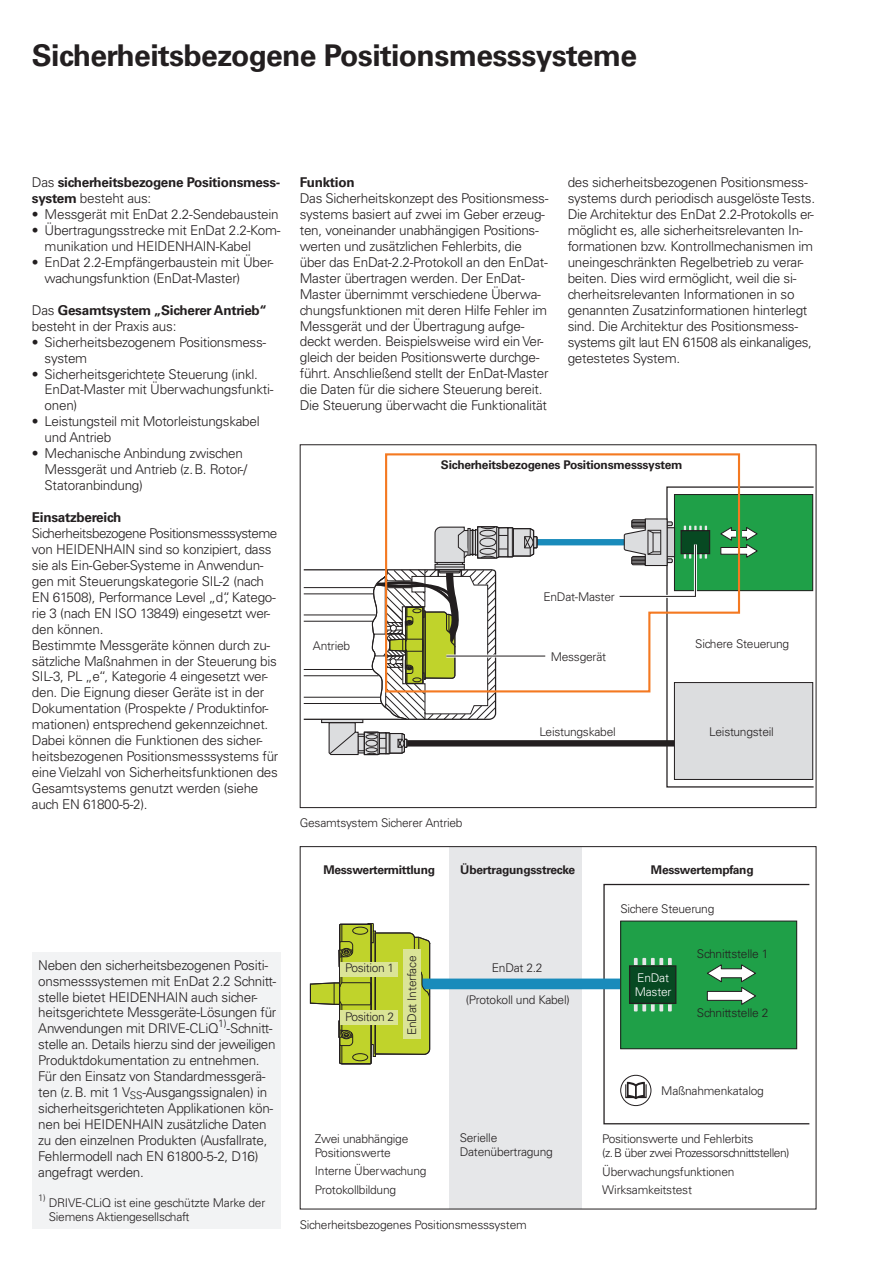
<style>
.page{position:relative;width:893px;height:1263px;background:#fff}
.page>*{position:absolute;margin:0;border:0;box-sizing:border-box;transform-origin:0 0}
.t1{font:700 30px "Univers";letter-spacing:-.02em;color:#231f20}
.t2{font:300 13.5px/15.9px "Univers";letter-spacing:-.02em;color:#231f20}
.t3{font:700 13.5px/15.9px "Univers";letter-spacing:-.02em;color:#231f20}
.t4{font:300 12px/14.1px "Univers";letter-spacing:-.02em;color:#231f20}
.t5{font:700 12px "Univers";letter-spacing:-.02em;color:#231f20}
.t6{font:300 12px/14.1px "Univers";letter-spacing:-.04em;color:#231f20}
.t7{font:300 12px/14.1px "Univers";letter-spacing:-.02em;color:#fff}
.t8{font:300 10.5px "Univers";color:#231f20}
.t9{font:300 9.3px "Univers";color:#231f20}
.s1{font-weight:300}
</style>
<div class="page">
<div style="left:674px;top:494px;width:139px;height:97px;background:#1fa048"></div>
<div style="left:674px;top:494px;width:139px;height:97px;border:1px solid #231f20"></div>
<div style="left:674px;top:682px;width:139px;height:97px;background:#dcdddf"></div>
<div style="left:674px;top:682px;width:139px;height:98px;border:1px solid #231f20"></div>
<div style="left:407px;top:740px;width:267px;height:6px;background:#231f20"></div>
<svg style="left:741px;top:527px;width:17px;height:31px"></svg>
<svg style="left:303px;top:569px;width:235px;height:187px"></svg>
<svg style="left:384px;top:453px;width:357px;height:240px"></svg>
<svg style="left:617px;top:518px;width:90px;height:81px"></svg>
<hr style="left:446px;top:654px;width:99px;height:3px;background:#fff">
<hr style="left:446px;top:656px;width:99px;height:1px;background:#231f20">
<div style="left:449px;top:847px;width:133px;height:362px;background:#e6e7e9"></div>
<div style="left:620px;top:1075px;width:31px;height:31px;border:1px solid #231f20;border-radius:50%"></div>
<svg style="left:625px;top:1082px;width:22px;height:17px"></svg>
<div style="left:603px;top:884px;width:206px;height:240px;border:1px solid #231f20"></div>
<div style="left:422px;top:978px;width:199px;height:11px;background:#198bbb"></div>
<div style="left:621px;top:921px;width:176px;height:128px;background:#1fa048"></div>
<div style="left:620px;top:921px;width:177px;height:128px;border:1px solid #231f20"></div>
<svg style="left:706px;top:964px;width:50px;height:41px"></svg>
<div style="left:630px;top:966px;width:46px;height:37px;background:#074922"></div>
<div style="left:629px;top:965px;width:47px;height:39px;border:1px solid #231f20"></div>
<svg style="left:634px;top:1004px;width:38px;height:7px"></svg>
<svg style="left:634px;top:958px;width:38px;height:7px"></svg>
<svg style="left:309px;top:923px;width:122px;height:142px"></svg>
<div style="left:403px;top:949px;width:17px;height:90px;background:#dbe497"></div>
<div style="left:341px;top:962px;width:57px;height:14px;background:#dbe497"></div>
<div style="left:341px;top:1010px;width:57px;height:15px;background:#dbe497"></div>
<div style="left:32px;top:952px;width:249px;height:277px;background:#f2f3f4"></div>
<h1 class="t1" style="left:32px;top:38px;width:607px">Sicherheitsbezogene Positionsmesssysteme</h1>
<p class="t3" style="left:32px;top:174px;width:250px"><span class="s1">Das</span> sicherheitsbezogene Positionsmess&shy;system <span class="s1">besteht aus:</span></p>
<p class="t2" style="left:32px;top:206px;width:248px">• Messgerät mit EnDat 2.2-Sendebaustein</p>
<p class="t2" style="left:45px;top:222px;width:237px;text-indent:-13px">• Übertragungsstrecke mit EnDat 2.2-Kom&shy;munikation und HEIDENHAIN-Kabel</p>
<p class="t2" style="left:45px;top:254px;width:230px;text-indent:-13px">• EnDat 2.2-Empfängerbaustein mit Über&shy;wachungsfunktion (EnDat-Master)</p>
<p class="t3" style="left:32px;top:302px;width:237px"><span class="s1">Das</span> Gesamtsystem „Sicherer Antrieb“ <span class="s1">besteht in der Praxis aus:</span></p>
<p class="t2" style="left:45px;top:334px;width:223px;text-indent:-13px">• Sicherheitsbezogenem Positionsmess&shy;system</p>
<p class="t2" style="left:45px;top:366px;width:230px;text-indent:-13px">• Sicherheitsgerichtete Steuerung (inkl.<br>EnDat-Master mit Überwachungsfunkti&shy;onen)</p>
<p class="t2" style="left:45px;top:414px;width:217px;text-indent:-13px">• Leistungsteil mit Motorleistungskabel und Antrieb</p>
<p class="t2" style="left:45px;top:445px;width:204px;text-indent:-13px">• Mechanische Anbindung zwischen<br>Messgerät und Antrieb (z.B. Rotor-/<br>Statoranbindung)</p>
<p class="t3" style="left:32px;top:509px;width:91px">Einsatzbereich</p>
<p class="t2" style="left:32px;top:525px;width:248px">Sicherheitsbezogene Positionsmesssysteme von HEIDENHAIN sind so konzipiert, dass sie als Ein-Geber-Systeme in Anwendun&shy;gen mit Steuerungskategorie SIL-2 (nach EN 61508), Performance Level „d“, Katego&shy;rie 3 (nach EN ISO 13849) eingesetzt wer&shy;den können.<br>Bestimmte Messgeräte können durch zu&shy;sätzliche Maßnahmen in der Steuerung bis SIL-3, PL „e“, Kategorie 4 eingesetzt wer&shy;den. Die Eignung dieser Geräte ist in der Dokumentation (Prospekte / Produktinfor&shy;mationen) entsprechend gekennzeichnet.<br>Dabei können die Funktionen des sicher&shy;heitsbezogenen Positionsmesssystems für eine Vielzahl von Sicherheitsfunktionen des Gesamtsystems genutzt werden (siehe auch EN 61800-5-2).</p>
<p class="t2" style="left:38px;top:957px;width:240px">Neben den sicherheitsbezogenen Positi&shy;onsmesssystemen mit EnDat 2.2 Schnitt&shy;stelle bietet HEIDENHAIN auch sicher&shy;heitsgerichtete Messgeräte-Lösungen für Anwendungen mit DRIVE-CLiQ</p>
<p class="t8" style="left:218px;top:1017px;width:10px">1)</p>
<p class="t2" style="left:38px;top:1021px;width:239px;text-indent:188px">-Schnitt&shy;stelle an. Details hierzu sind der jeweiligen Produktdokumentation zu entnehmen.<br>Für den Einsatz von Standardmessgerä&shy;ten (z.B. mit 1 V<sub>SS</sub>-Ausgangssignalen) in sicherheitsgerichteten Applikationen kön&shy;nen bei HEIDENHAIN zusätzliche Daten zu den einzelnen Produkten (Ausfallrate, Fehlermodell nach EN 61800-5-2, D16) angefragt werden.</p>
<p class="t9" style="left:38px;top:1192px;width:9px">1)</p>
<p class="t4" style="left:49px;top:1196px;width:218px">DRIVE-CLiQ ist eine geschützte Marke der<br>Siemens Aktiengesellschaft</p>
<p class="t3" style="left:300px;top:174px;width:56px">Funktion</p>
<p class="t2" style="left:300px;top:190px;width:250px">Das Sicherheitskonzept des Positionsmess&shy;systems basiert auf zwei im Geber erzeug&shy;ten, voneinander unabhängigen Positions&shy;werten und zusätzlichen Fehlerbits, die über das EnDat-2.2-Protokoll an den EnDat-Master übertragen werden. Der EnDat-Master übernimmt verschiedene Überwa&shy;chungsfunktionen mit deren Hilfe Fehler im Messgerät und der Übertragung aufge&shy;deckt werden. Beispielsweise wird ein Ver&shy;gleich der beiden Positionswerte durchge&shy;führt. Anschließend stellt der EnDat-Master die Daten für die sichere Steuerung bereit.<br>Die Steuerung überwacht die Funktionalität</p>
<p class="t2" style="left:568px;top:174px;width:249px">des sicherheitsbezogenen Positionsmess&shy;systems durch periodisch ausgelöste Tests.<br>Die Architektur des EnDat 2.2-Protokolls er&shy;möglicht es, alle sicherheitsrelevanten In&shy;formationen bzw. Kontrollmechanismen im uneingeschränkten Regelbetrieb zu verar&shy;beiten. Dies wird ermöglicht, weil die si&shy;cherheitsrelevanten Informationen in so genannten Zusatzinformationen hinterlegt sind. Die Architektur des Positionsmess&shy;systems gilt laut EN 61508 als einkanaliges, getestetes System.</p>
<p class="t5" style="left:441px;top:458px;width:243px">Sicherheitsbezogenes Positionsmesssystem</p>
<p class="t4" style="left:313px;top:639px;width:39px">Antrieb</p>
<p class="t4" style="left:300px;top:816px;width:164px">Gesamtsystem Sicherer Antrieb</p>
<p class="t4" style="left:543px;top:590px;width:73px">EnDat-Master</p>
<p class="t4" style="left:551px;top:649px;width:57px">Messgerät</p>
<p class="t4" style="left:695px;top:636px;width:95px">Sichere Steuerung</p>
<p class="t4" style="left:539px;top:725px;width:78px">Leistungskabel</p>
<p class="t4" style="left:709px;top:725px;width:66px">Leistungsteil</p>
<p class="t5" style="left:323px;top:862px;width:113px">Messwertermittlung</p>
<p class="t5" style="left:460px;top:862px;width:116px">Übertragungsstrecke</p>
<p class="t4" style="left:345px;top:961px;width:50px">Position 1</p>
<p class="t4" style="left:345px;top:1010px;width:50px">Position 2</p>
<p class="t4" style="left:405px;top:1035px;width:81px;rotate:-90deg">EnDat Interface</p>
<p class="t4" style="left:492px;top:960px;width:52px">EnDat 2.2</p>
<p class="t4" style="left:466px;top:993px;width:106px">(Protokoll und Kabel)</p>
<p class="t4" style="left:315px;top:1131px;width:95px">Zwei unabhängige<br>Positionswerte</p>
<p class="t4" style="left:315px;top:1162px;width:113px;line-height:18.5px">Interne Überwachung<br>Protokollbildung</p>
<p class="t4" style="left:460px;top:1131px;width:95px">Serielle<br>Datenübertragung</p>
<p class="t4" style="left:300px;top:1218px;width:228px">Sicherheitsbezogenes Positionsmesssystem</p>
<p class="t5" style="left:651px;top:862px;width:104px">Messwertempfang</p>
<p class="t4" style="left:620px;top:902px;width:95px">Sichere Steuerung</p>
<p class="t7" style="left:635px;top:971px;width:38px">EnDat<br>Master</p>
<p class="t4" style="left:697px;top:946px;width:73px">Schnittstelle 1</p>
<p class="t4" style="left:697px;top:1006px;width:73px">Schnittstelle 2</p>
<p class="t4" style="left:661px;top:1083px;width:104px">Maßnahmenkatalog</p>
<p class="t6" style="left:602px;top:1132px;width:189px">Positionswerte und Fehlerbits<br>(z.B über zwei Prozessorschnittstellen)</p>
<p class="t4" style="left:602px;top:1162px;width:134px;line-height:18.5px">Überwachungsfunktionen<br>Wirksamkeitstest</p>
</div>
